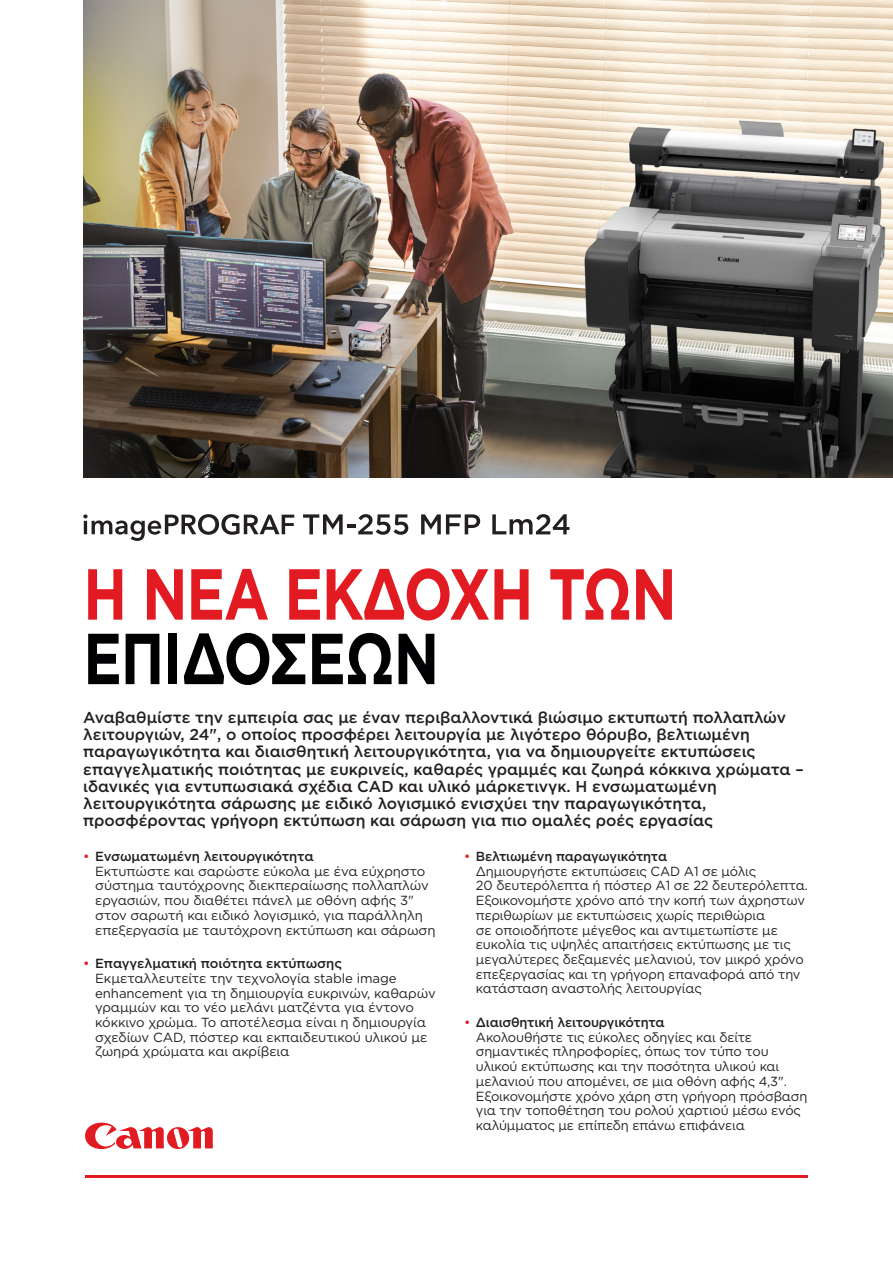
<style>
.page{position:relative;width:893px;height:1263px;background:#fff}
.page>*{position:absolute;margin:0;border:0;box-sizing:border-box;transform-origin:0 0}
.Headline{font:700 72px/64.5px "Gotham";letter-spacing:-.02em;color:#e21a21;scale:.8 1}
.t1{font:500 15.75px/17.2px "Gotham";letter-spacing:-.005em;color:#231f20}
.t2{font:13.2px/14.7px "Gotham";letter-spacing:-.01em;color:#231f20}
.s1{color:#000002}
.s2{font-size:13.5px;color:#e21a21}
.s3{font-weight:500}
</style>
<div class="page">
<svg style="left:85px;top:1122px;width:128px;height:28px"></svg>
<hr style="left:85px;top:1175px;width:723px;height:3px;background:#e21a21">
<img style="left:83px;top:0;width:810px;height:478px">
<svg style="left:83px;top:514px;width:211px;height:27px"></svg>
<svg style="left:303px;top:514px;width:105px;height:21px"></svg>
<svg style="left:421px;top:514px;width:59px;height:20px"></svg>
<svg style="left:492px;top:514px;width:77px;height:20px"></svg>
<p class="Headline" style="left:83px;top:561px;width:743px">Η ΝΕΑ ΕΚΔΟΧΗ ΤΩΝ<br><span class="s1">ΕΠΙΔΟΣΕΩΝ</span></p>
<p class="t1" style="left:83px;top:708px;width:722px">Αναβαθμίστε την εμπειρία σας με έναν περιβαλλοντικά βιώσιμο εκτυπωτή πολλαπλών λειτουργιών, 24", ο οποίος προσφέρει λειτουργία με λιγότερο θόρυβο, βελτιωμένη παραγωγικότητα και διαισθητική λειτουργικότητα, για να δημιουργείτε εκτυπώσεις επαγγελματικής ποιότητας με ευκρινείς, καθαρές γραμμές και ζωηρά κόκκινα χρώματα – ιδανικές για εντυπωσιακά σχέδια CAD και υλικό μάρκετινγκ. Η ενσωματωμένη λειτουργικότητα σάρωσης με ειδικό λογισμικό ενισχύει την παραγωγικότητα, προσφέροντας γρήγορη εκτύπωση και σάρωση για πιο ομαλές ροές εργασίας</p>
<p class="t2" style="left:95px;top:849px;width:342px;text-indent:-12px"><span class="s2">•</span> <span class="s3">Ενσωματωμένη λειτουργικότητα<br></span>Εκτυπώστε και σαρώστε εύκολα με ένα εύχρηστο σύστημα ταυτόχρονης διεκπεραίωσης πολλαπλών εργασιών, που διαθέτει πάνελ με οθόνη αφής 3" στον σαρωτή και ειδικό λογισμικό, για παράλληλη επεξεργασία με ταυτόχρονη εκτύπωση και σάρωση</p>
<p class="t2" style="left:95px;top:956px;width:342px;text-indent:-12px"><span class="s2">•</span> <span class="s3">Επαγγελματική ποιότητα εκτύπωσης </span>Εκμεταλλευτείτε την τεχνολογία stable image enhancement για τη δημιουργία ευκρινών, καθαρών γραμμών και το νέο μελάνι ματζέντα για έντονο κόκκινο χρώμα. Το αποτέλεσμα είναι η δημιουργία σχεδίων CAD, πόστερ και εκπαιδευτικού υλικού με ζωηρά χρώματα και ακρίβεια</p>
<p class="t2" style="left:476px;top:849px;width:334px;text-indent:-12px"><span class="s2">•</span> <span class="s3">Βελτιωμένη παραγωγικότητα<br></span>Δημιουργήστε εκτυπώσεις CAD A1 σε μόλις<br>20 δευτερόλεπτα ή πόστερ A1 σε 22 δευτερόλεπτα.<br>Εξοικονομήστε χρόνο από την κοπή των άχρηστων περιθωρίων με εκτυπώσεις χωρίς περιθώρια<br>σε οποιοδήποτε μέγεθος και αντιμετωπίστε με ευκολία τις υψηλές απαιτήσεις εκτύπωσης με τις μεγαλύτερες δεξαμενές μελανιού, τον μικρό χρόνο επεξεργασίας και τη γρήγορη επαναφορά από την κατάσταση αναστολής λειτουργίας</p>
<p class="t2" style="left:476px;top:1015px;width:333px;text-indent:-12px"><span class="s2">•</span> <span class="s3">Διαισθητική λειτουργικότητα<br></span>Ακολουθήστε τις εύκολες οδηγίες και δείτε σημαντικές πληροφορίες, όπως τον τύπο του υλικού εκτύπωσης και την ποσότητα υλικού και μελανιού που απομένει, σε μια οθόνη αφής 4,3".<br>Εξοικονομήστε χρόνο χάρη στη γρήγορη πρόσβαση για την τοποθέτηση του ρολού χαρτιού μέσω ενός καλύμματος με επίπεδη επάνω επιφάνεια</p>
</div>
